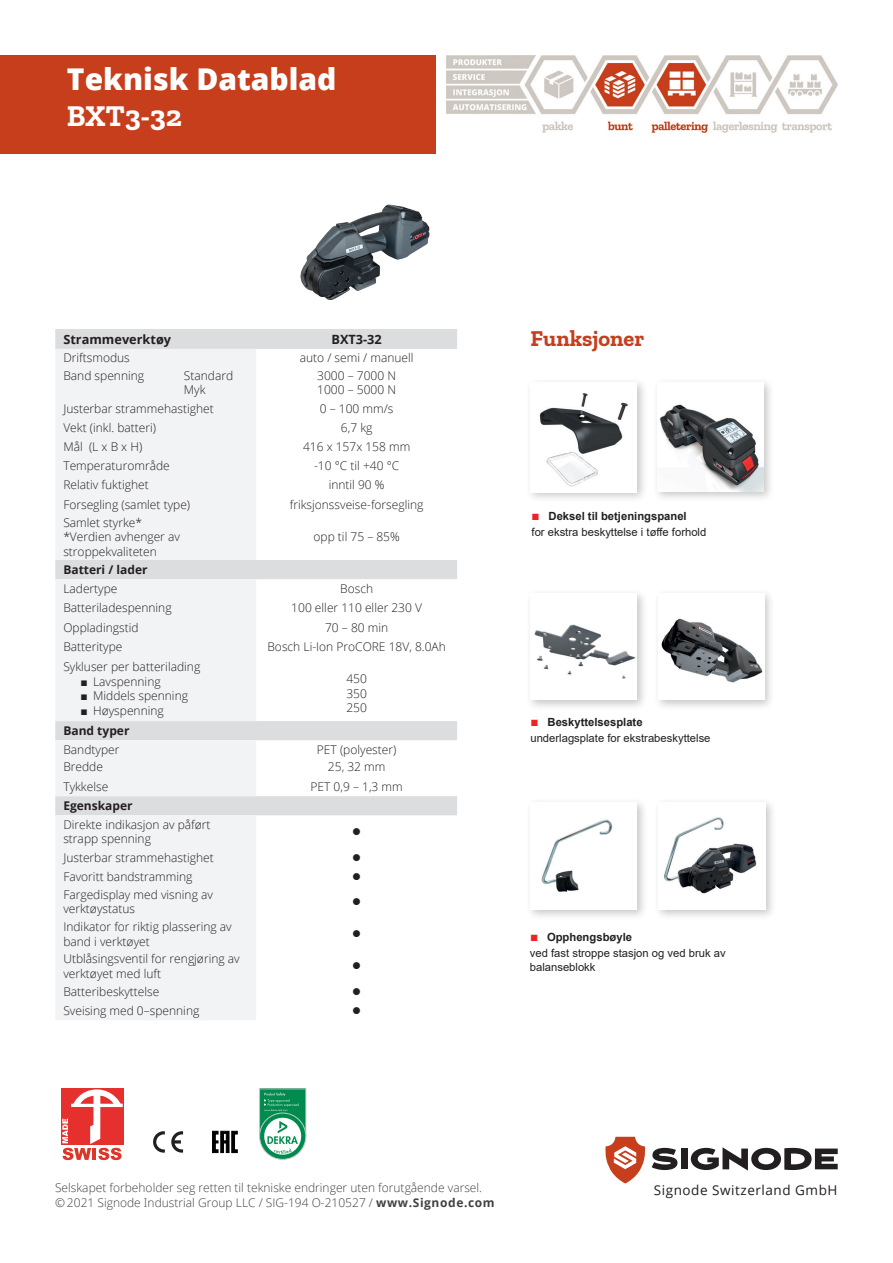
<style>
.page{position:relative;width:893px;height:1263px;background:#fff}
.page>*{position:absolute;margin:0;border:0;box-sizing:border-box;transform-origin:0 0}
.t1{font:800 30px "Open Sans";color:#fff}
.t2{font:700 30px "Zilla Slab";color:#fff}
.t3{font:700 22.5px "Zilla Slab";color:#c63e1c}
.t4{font:13.5px "Open Sans";letter-spacing:.04em;color:#231f20}
.t5{font:700 12.75px "Open Sans";color:#231f20}
.t6{font:300 12px/14.4px "Open Sans";color:#231f20}
.t7{font:300 12px/14.4px "Open Sans";color:#424042}
.t8{font:700 12px "Open Sans";color:#231f20}
.t9{font:12px "Wingdings";color:#231f20}
.t10{font:11.25px/13.5px "Arial";color:#231f20}
.t11{font:700 11.25px "Arial";color:#231f20}
.s1{font-family:"Arial";font-weight:400}
.s2{font-weight:400;font-size:13.5px;color:#ee2325}
.s3{font-weight:700}
</style>
<div class="page">
<img style="left:300px;top:204px;width:129px;height:96px">
<div style="left:525px;top:797px;width:123px;height:124px;background:#231f20;opacity:.25"></div>
<div style="left:530px;top:803px;width:107px;height:107px;background:#fff"></div>
<img style="left:541px;top:819px;width:72px;height:73px">
<div style="left:653px;top:797px;width:123px;height:124px;background:#231f20;opacity:.25"></div>
<div style="left:658px;top:803px;width:107px;height:107px;background:#fff"></div>
<img style="left:664px;top:817px;width:93px;height:77px">
<div style="left:525px;top:588px;width:123px;height:123px;background:#231f20;opacity:.25"></div>
<img style="left:530px;top:594px;width:107px;height:106px">
<div style="left:653px;top:588px;width:122px;height:123px;background:#231f20;opacity:.25"></div>
<img style="left:658px;top:594px;width:106px;height:106px">
<div style="left:525px;top:377px;width:123px;height:126px;background:#231f20;opacity:.25"></div>
<img style="left:530px;top:383px;width:107px;height:109px">
<div style="left:653px;top:377px;width:122px;height:126px;background:#231f20;opacity:.25"></div>
<img style="left:658px;top:383px;width:106px;height:108px">
<svg style="left:62px;top:1089px;width:61px;height:71px"></svg>
<svg style="left:153px;top:1131px;width:30px;height:22px"></svg>
<svg style="left:212px;top:1131px;width:25px;height:22px"></svg>
<div style="left:260px;top:1113px;width:46px;height:46px;background:#008b4e;border-radius:50%"></div>
<svg style="left:259px;top:1089px;width:47px;height:66px"></svg>
<div style="left:0;top:55px;width:436px;height:99px;background:#c63e1c"></div>
<svg style="left:605px;top:1137px;width:40px;height:46px"></svg>
<svg style="left:652px;top:1148px;width:25px;height:22px"></svg>
<div style="left:681px;top:1148px;width:6px;height:21px;background:#231f20"></div>
<svg style="left:691px;top:1147px;width:147px;height:23px"></svg>
<svg style="left:55px;top:329px;width:402px;height:486px"></svg>
<svg style="left:55px;top:349px;width:201px;height:671px;fill:#f2f3f4"></svg>
<img style="left:446px;top:56px;width:392px;height:77px">
<h1 class="t1" style="left:67px;top:56px;width:271px">Teknisk Datablad</h1>
<h1 class="t2" style="left:67px;top:98px;width:116px">BXT3-32</h1>
<p class="t5" style="left:63px;top:330px;width:109px">Strammeverktøy</p>
<p class="t5" style="left:331px;top:330px;width:52px">BXT3-32</p>
<p class="t6" style="left:63px;top:350px;width:68px">Driftsmodus</p>
<p class="t6" style="left:300px;top:350px;width:115px">auto / semi / manuell</p>
<p class="t6" style="left:63px;top:368px;width:82px">Band spenning</p>
<p class="t6" style="left:184px;top:368px;width:51px">Standard<br>Myk</p>
<p class="t6" style="left:317px;top:368px;width:80px">3000 – 7000 N<br>1000 – 5000 N</p>
<p class="t6" style="left:63px;top:401px;width:152px">Justerbar strammehastighet</p>
<p class="t6" style="left:320px;top:401px;width:75px">0 – 100 mm/s</p>
<p class="t6" style="left:63px;top:420px;width:94px">Vekt (inkl. batteri)</p>
<p class="t6" style="left:341px;top:420px;width:33px">6,7 kg</p>
<p class="t6" style="left:63px;top:439px;width:80px">Mål (L x B x H)</p>
<p class="t6" style="left:303px;top:439px;width:109px">416 x 157x 158 mm</p>
<p class="t6" style="left:63px;top:458px;width:108px">Temperaturområde</p>
<p class="t6" style="left:314px;top:458px;width:87px">-10 °C til +40 °C</p>
<p class="t6" style="left:63px;top:477px;width:87px">Relativ fuktighet</p>
<p class="t6" style="left:329px;top:477px;width:57px">inntil 90 %</p>
<p class="t6" style="left:63px;top:497px;width:128px">Forsegling (samlet type)</p>
<p class="t6" style="left:290px;top:497px;width:135px">friksjonssveise-forsegling</p>
<p class="t6" style="left:63px;top:515px;width:118px">Samlet styrke* *Verdien avhenger av stroppekvaliteten</p>
<p class="t6" style="left:313px;top:529px;width:88px">opp til 75 – 85%</p>
<p class="t8" style="left:63px;top:561px;width:86px">Batteri / lader</p>
<p class="t6" style="left:63px;top:581px;width:56px">Ladertype</p>
<p class="t6" style="left:340px;top:581px;width:34px">Bosch</p>
<p class="t6" style="left:63px;top:600px;width:110px">Batteriladespenning</p>
<p class="t6" style="left:291px;top:600px;width:132px">100 eller 110 eller 230 V</p>
<p class="t6" style="left:63px;top:620px;width:77px">Oppladingstid</p>
<p class="t6" style="left:325px;top:620px;width:65px">70 – 80 min</p>
<p class="t6" style="left:63px;top:639px;width:61px">Batteritype</p>
<p class="t6" style="left:267px;top:639px;width:180px">Bosch Li-Ion ProCORE 18V, 8.0Ah</p>
<p class="t6" style="left:63px;top:659px;width:138px">Sykluser per batterilading</p>
<p class="t6" style="left:80px;top:674px;width:82px"><span class="s1">■</span> Lavspenning</p>
<p class="t6" style="left:80px;top:688px;width:109px"><span class="s1">■</span> Middels spenning</p>
<p class="t6" style="left:80px;top:703px;width:85px"><span class="s1">■</span> Høyspenning</p>
<p class="t6" style="left:346px;top:672px;width:22px;text-align:justify">450<br>350<br>250</p>
<p class="t8" style="left:63px;top:722px;width:68px">Band typer</p>
<p class="t6" style="left:63px;top:742px;width:58px">Bandtyper</p>
<p class="t6" style="left:317px;top:742px;width:81px">PET (polyester)</p>
<p class="t6" style="left:63px;top:759px;width:41px">Bredde</p>
<p class="t6" style="left:328px;top:759px;width:59px">25, 32 mm</p>
<p class="t6" style="left:63px;top:779px;width:46px">Tykkelse</p>
<p class="t6" style="left:311px;top:779px;width:94px">PET 0,9 – 1,3 mm</p>
<p class="t8" style="left:63px;top:797px;width:71px">Egenskaper</p>
<p class="t6" style="left:63px;top:817px;width:149px">Direkte indikasjon av påført strapp spenning</p>
<p class="t9" style="left:352px;top:825px;width:10px">●</p>
<p class="t6" style="left:63px;top:850px;width:152px">Justerbar strammehastighet</p>
<p class="t9" style="left:352px;top:851px;width:10px">●</p>
<p class="t6" style="left:63px;top:869px;width:131px">Favoritt bandstramming</p>
<p class="t9" style="left:352px;top:870px;width:10px">●</p>
<p class="t6" style="left:63px;top:887px;width:151px">Fargedisplay med visning av verktøystatus</p>
<p class="t9" style="left:352px;top:895px;width:10px">●</p>
<p class="t6" style="left:63px;top:919px;width:170px">Indikator for riktig plassering av band i verktøyet</p>
<p class="t9" style="left:352px;top:927px;width:10px">●</p>
<p class="t6" style="left:63px;top:951px;width:178px">Utblåsingsventil for rengjøring av verktøyet med luft</p>
<p class="t9" style="left:352px;top:960px;width:10px">●</p>
<p class="t6" style="left:63px;top:984px;width:98px">Batteribeskyttelse</p>
<p class="t9" style="left:352px;top:985px;width:10px">●</p>
<p class="t6" style="left:63px;top:1003px;width:137px">Sveising med 0–spenning</p>
<p class="t9" style="left:352px;top:1004px;width:10px">●</p>
<h2 class="t3" style="left:530px;top:325px;width:115px">Funksjoner</h2>
<p class="t11" style="left:531px;top:508px;width:157px"><span class="s2">■</span> Deksel til betjeningspanel</p>
<p class="t10" style="left:532px;top:525px;width:176px">for ekstra beskyttelse i tøffe forhold</p>
<p class="t11" style="left:530px;top:714px;width:114px"><span class="s2">■</span> Beskyttelsesplate</p>
<p class="t10" style="left:530px;top:732px;width:182px">underlagsplate for ekstrabeskyttelse</p>
<p class="t11" style="left:530px;top:929px;width:104px"><span class="s2">■</span> Opphengsbøyle</p>
<p class="t10" style="left:530px;top:946px;width:197px">ved fast stroppe stasjon og ved bruk av balanseblokk</p>
<p class="t7" style="left:55px;top:1180px;width:441px">Selskapet forbeholder seg retten til tekniske endringer uten forutgående varsel. © 2021 Signode Industrial Group LLC / SIG-194 O-210527 / <span class="s3">www.Signode.com</span></p>
<p class="t4" style="left:654px;top:1180px;width:185px">Signode Switzerland GmbH</p>
</div>
